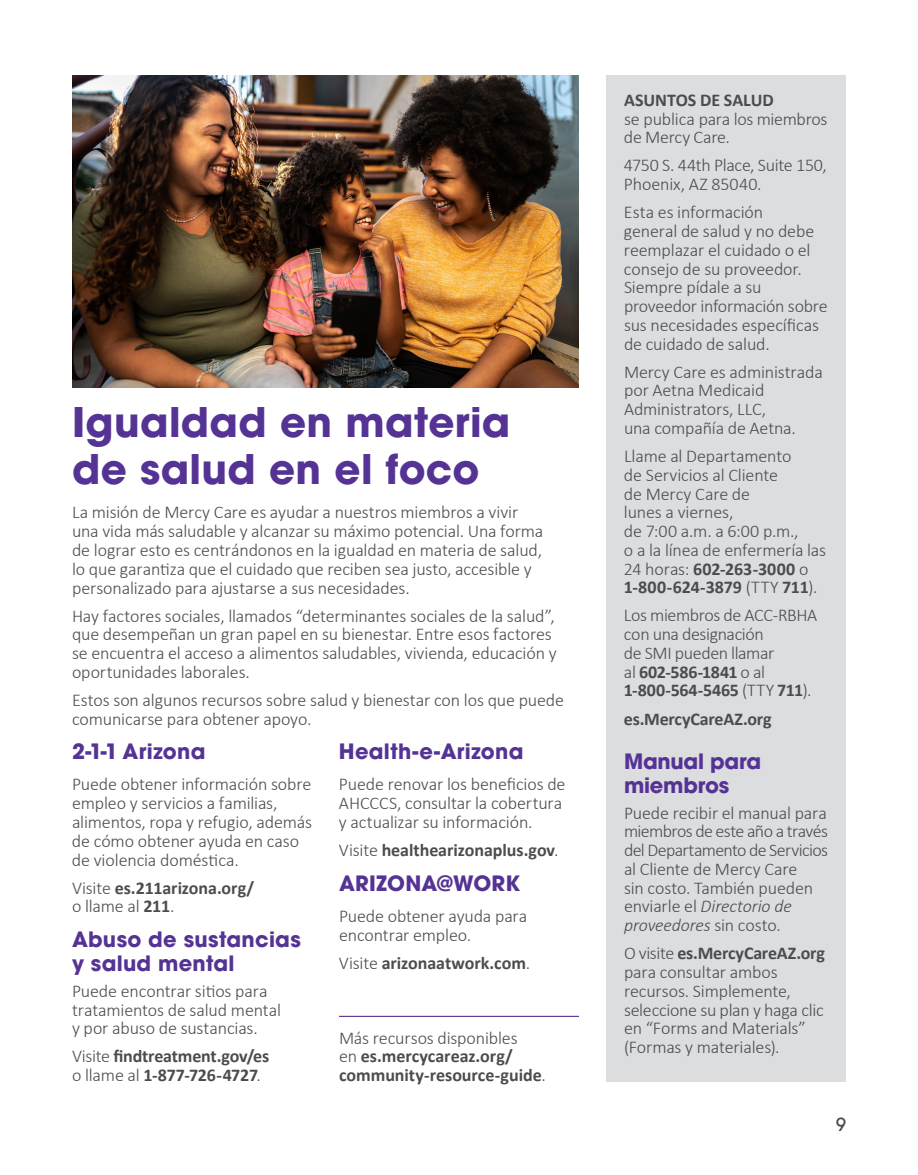
<style>
.page{position:relative;width:918px;height:1175px;background:#fff}
.page>*{position:absolute;margin:0;border:0;box-sizing:border-box;transform-origin:0 0}
.t1{font:700 40.5px/46.5px "ITC Avant Garde Pro";letter-spacing:.01em;color:#553394}
.t2{font:700 21px/24px "ITC Avant Garde Pro";letter-spacing:.01em;color:#553394}
.t3{font:700 21px/24px "ITC Avant Garde Pro";letter-spacing:-.01em;color:#553394}
.t4{font:300 18px/18.8px "Calibri";letter-spacing:-.01em;color:#4b4c4d}
.t5{font:700 18px/18.8px "Calibri";letter-spacing:-.005em;color:#4b4c4d}
.t6{font:500 18px "ITC Avant Garde Pro";color:#4b4c4d}
.s1{font-weight:300}
.s2{font-weight:700}
.s3{font-style:italic}
</style>
<div class="page">
<div style="left:606px;top:75px;width:240px;height:1006px;background:#dcdddf"></div>
<hr style="left:339px;top:1015px;width:240px;height:2px;background:#553394">
<img style="left:72px;top:75px;width:507px;height:312px">
<h2 class="t1" style="left:72px;top:399px;width:440px">Igualdad en materia de salud en el foco</h2>
<p class="t4" style="left:72px;top:503px;width:473px">La misión de Mercy Care es ayudar a nuestros miembros a vivir una vida más saludable y alcanzar su máximo potencial. Una forma de lograr esto es centrándonos en la igualdad en materia de salud, lo que garantiza que el cuidado que reciben sea justo, accesible y personalizado para ajustarse a sus necesidades.</p>
<p class="t4" style="left:72px;top:606px;width:486px">Hay factores sociales, llamados “determinantes sociales de la salud”, que desempeñan un gran papel en su bienestar. Entre esos factores se encuentra el acceso a alimentos saludables, vivienda, educación y oportunidades laborales.</p>
<p class="t4" style="left:72px;top:690px;width:494px">Estos son algunos recursos sobre salud y bienestar con los que puede comunicarse para obtener apoyo.</p>
<h3 class="t2" style="left:72px;top:739px;width:135px">2-1-1 Arizona</h3>
<p class="t4" style="left:72px;top:775px;width:242px">Puede obtener información sobre empleo y servicios a familias, alimentos, ropa y refugio, además de cómo obtener ayuda en caso de violencia doméstica.</p>
<p class="t5" style="left:72px;top:877px;width:184px"><span class="s1">Visite</span> es.211arizona.org/ <span class="s1">o llame al</span> 211<span class="s1">.</span></p>
<h3 class="t2" style="left:72px;top:927px;width:230px">Abuso de sustancias y salud mental</h3>
<p class="t4" style="left:72px;top:981px;width:211px">Puede encontrar sitios para tratamientos de salud mental y por abuso de sustancias.</p>
<p class="t5" style="left:72px;top:1046px;width:199px"><span class="s1">Visite</span> findtreatment.gov/es <span class="s1">o llame al</span> 1-877-726-4727<span class="s1">.</span></p>
<h3 class="t2" style="left:339px;top:739px;width:186px">Health-e-Arizona</h3>
<p class="t4" style="left:339px;top:775px;width:228px">Puede renovar los beneficios de<br>AHCCCS, consultar la cobertura y actualizar su información.</p>
<p class="t5" style="left:339px;top:840px;width:221px"><span class="s1">Visite</span> healthearizonaplus.gov<span class="s1">.</span></p>
<h3 class="t2" style="left:339px;top:870px;width:183px">ARIZONA@WORK</h3>
<p class="t4" style="left:339px;top:906px;width:190px">Puede obtener ayuda para encontrar empleo.</p>
<p class="t5" style="left:339px;top:952px;width:193px"><span class="s1">Visite</span> arizonaatwork.com<span class="s1">.</span></p>
<p class="t5" style="left:339px;top:1027px;width:208px"><span class="s1">Más recursos disponibles<br>en</span> es.mercycareaz.org/ community-resource-guide<span class="s1">.</span></p>
<p class="t4" style="left:624px;top:90px;width:205px"><span class="s2">ASUNTOS DE SALUD<br></span>se publica para los miembros de Mercy Care.</p>
<p class="t4" style="left:624px;top:156px;width:204px">4750 S. 44th Place, Suite 150,<br>Phoenix, AZ 85040.</p>
<p class="t4" style="left:624px;top:203px;width:205px">Esta es información<br>general de salud y no debe reemplazar el cuidado o el consejo de su proveedor.<br>Siempre pídale a su proveedor información sobre sus necesidades específicas de cuidado de salud.</p>
<p class="t4" style="left:624px;top:362px;width:200px">Mercy Care es administrada por Aetna Medicaid<br>Administrators, LLC,<br>una compañía de Aetna.</p>
<p class="t4" style="left:624px;top:446px;width:204px">Llame al Departamento<br>de Servicios al Cliente<br>de Mercy Care de<br>lunes a viernes,<br>de 7:00 a.m. a 6:00 p.m.,<br>o a la línea de enfermería las<br>24 horas: <span class="s2">602-263-3000</span> o<br><span class="s2">1-800-624-3879</span> (TTY <span class="s2">711</span>).</p>
<p class="t4" style="left:624px;top:606px;width:195px">Los miembros de ACC-RBHA con una designación<br>de SMI pueden llamar<br>al <span class="s2">602-586-1841</span> o al<br><span class="s2">1-800-564-5465</span> (TTY <span class="s2">711</span>).</p>
<p class="t5" style="left:624px;top:708px;width:149px">es.MercyCareAZ.org</p>
<h3 class="t3" style="left:624px;top:748px;width:139px">Manual para miembros</h3>
<p class="t4" style="left:624px;top:803px;width:206px">Puede recibir el manual para miembros de este año a través del Departamento de Servicios al Cliente de Mercy Care<br>sin costo. También pueden enviarle el <span class="s3">Directorio de proveedores</span> sin costo.</p>
<p class="t4" style="left:624px;top:943px;width:203px">O visite <span class="s2">es.MercyCareAZ.org </span>para consultar ambos recursos. Simplemente, seleccione su plan y haga clic en “Forms and Materials” (Formas y materiales).</p>
<p class="t6" style="left:836px;top:1113px;width:11px">9</p>
</div>
